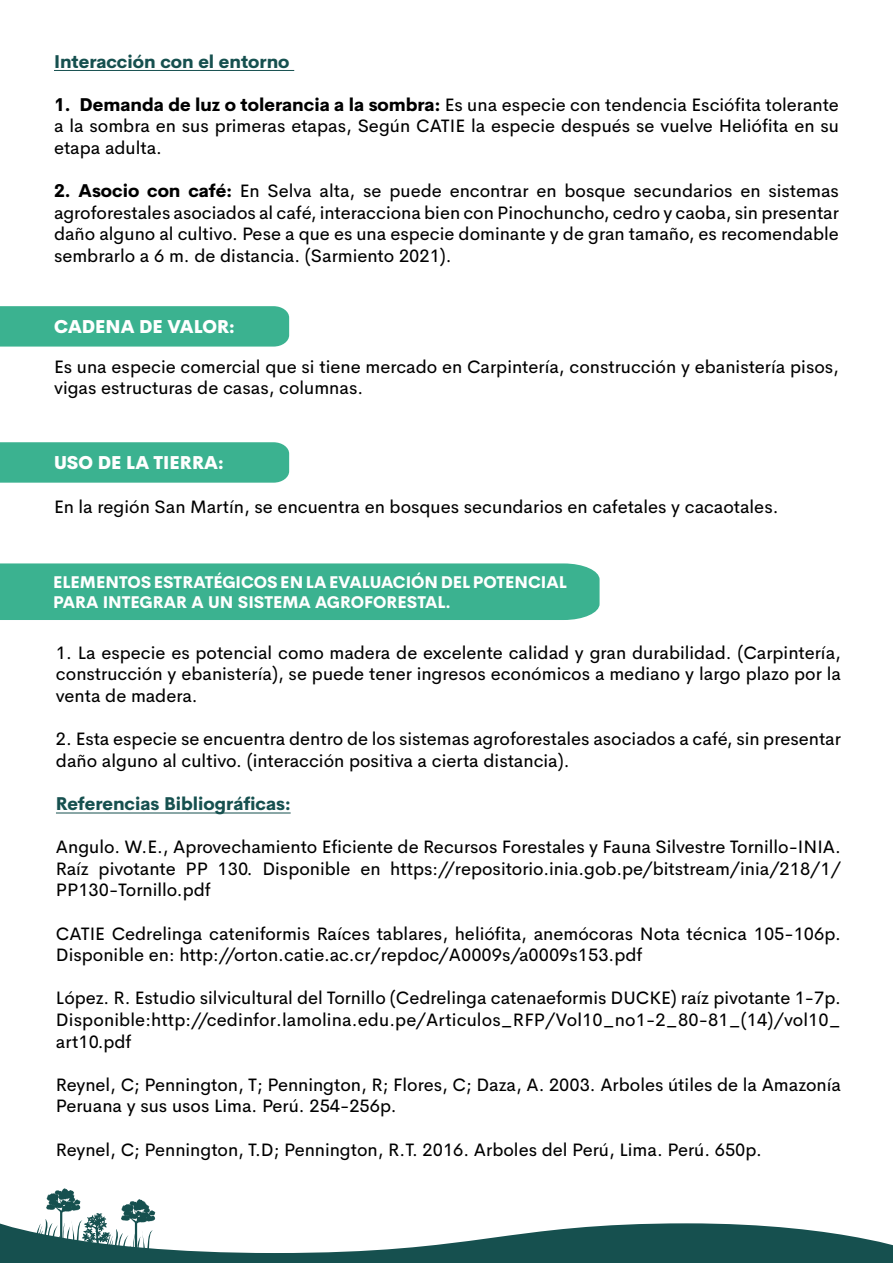
<style>
.page{position:relative;width:893px;height:1263px;background:#fff}
.page>*{position:absolute;margin:0;border:0;box-sizing:border-box;transform-origin:0 0}
.t1{font:18px/21.6px "Cerebri Sans";color:#000;text-align:justify}
.t2{font:800 18px "Cerebri Sans";color:#16504f}
.t3{font:800 18px "Cerebri Sans";color:#fff}
.t4{font:800 16.5px/19.5px "Cerebri Sans";color:#fff}
.s1{font-weight:800}
</style>
<div class="page">
<svg style="left:0;top:1188px;width:893px;height:75px"></svg>
<div style="left:0;top:306px;width:289px;height:41px;background:#3bb290"></div>
<div style="left:0;top:442px;width:289px;height:41px;background:#3bb290"></div>
<div style="left:0;top:563px;width:600px;height:57px;background:#3bb290"></div>
<hr style="left:56px;top:812px;width:235px;height:1px;background:#16504f">
<hr style="left:54px;top:70px;width:240px;height:1px;background:#16504f">
<p class="t2" style="left:54px;top:46px;width:237px">Interacción con el entorno</p>
<p class="t1" style="left:54px;top:92px;width:786px"><span class="s1">1. Demanda de luz o tolerancia a la sombra:</span> Es una especie con tendencia Esciófita tolerante a la sombra en sus primeras etapas, Según CATIE la especie después se vuelve Heliófita en su etapa adulta.</p>
<p class="t1" style="left:54px;top:179px;width:786px"><span class="s1">2. Asocio con café:</span> En Selva alta, se puede encontrar en bosque secundarios en sistemas agroforestales asociados al café, interacciona bien con Pinochuncho, cedro y caoba, sin presentar daño alguno al cultivo. Pese a que es una especie dominante y de gran tamaño, es recomendable sembrarlo a 6 m. de distancia. (Sarmiento 2021).</p>
<p class="t3" style="left:54px;top:311px;width:182px">CADENA DE VALOR:</p>
<p class="t1" style="left:54px;top:354px;width:786px">Es una especie comercial que si tiene mercado en Carpintería, construcción y ebanistería pisos, vigas estructuras de casas, columnas.</p>
<p class="t3" style="left:54px;top:447px;width:171px">USO DE LA TIERRA:</p>
<p class="t1" style="left:54px;top:495px;width:726px">En la región San Martín, se encuentra en bosques secundarios en cafetales y cacaotales.</p>
<p class="t4" style="left:53px;top:571px;width:515px">ELEMENTOS ESTRATÉGICOS EN LA EVALUACIÓN DEL POTENCIAL<br>PARA INTEGRAR A UN SISTEMA AGROFORESTAL.</p>
<p class="t1" style="left:56px;top:640px;width:786px">1. La especie es potencial como madera de excelente calidad y gran durabilidad. (Carpintería, construcción y ebanistería), se puede tener ingresos económicos a mediano y largo plazo por la venta de madera.</p>
<p class="t1" style="left:56px;top:727px;width:786px">2. Esta especie se encuentra dentro de los sistemas agroforestales asociados a café, sin presentar daño alguno al cultivo. (interacción positiva a cierta distancia).</p>
<p class="t2" style="left:56px;top:789px;width:236px">Referencias Bibliográficas:</p>
<p class="t1" style="left:56px;top:835px;width:786px">Angulo. W.E., Aprovechamiento Eficiente de Recursos Forestales y Fauna Silvestre Tornillo-INIA.<br>Raíz pivotante PP 130. Disponible en https://repositorio.inia.gob.pe/bitstream/inia/218/1/ PP130-Tornillo.pdf</p>
<p class="t1" style="left:56px;top:921px;width:786px">CATIE Cedrelinga cateniformis Raíces tablares, heliófita, anemócoras Nota técnica 105-106p.<br>Disponible en: http://orton.catie.ac.cr/repdoc/A0009s/a0009s153.pdf</p>
<p class="t1" style="left:56px;top:986px;width:786px">López. R. Estudio silvicultural del Tornillo (Cedrelinga catenaeformis DUCKE) raíz pivotante 1-7p.<br>Disponible:http://cedinfor.lamolina.edu.pe/Articulos_RFP/Vol10_no1-2_80-81_(14)/vol10_ art10.pdf</p>
<p class="t1" style="left:56px;top:1072px;width:786px">Reynel, C; Pennington, T; Pennington, R; Flores, C; Daza, A. 2003. Arboles útiles de la Amazonía<br>Peruana y sus usos Lima. Perú. 254-256p.</p>
<p class="t1" style="left:56px;top:1137px;width:708px">Reynel, C; Pennington, T.D; Pennington, R.T. 2016. Arboles del Perú, Lima. Perú. 650p.</p>
</div>
